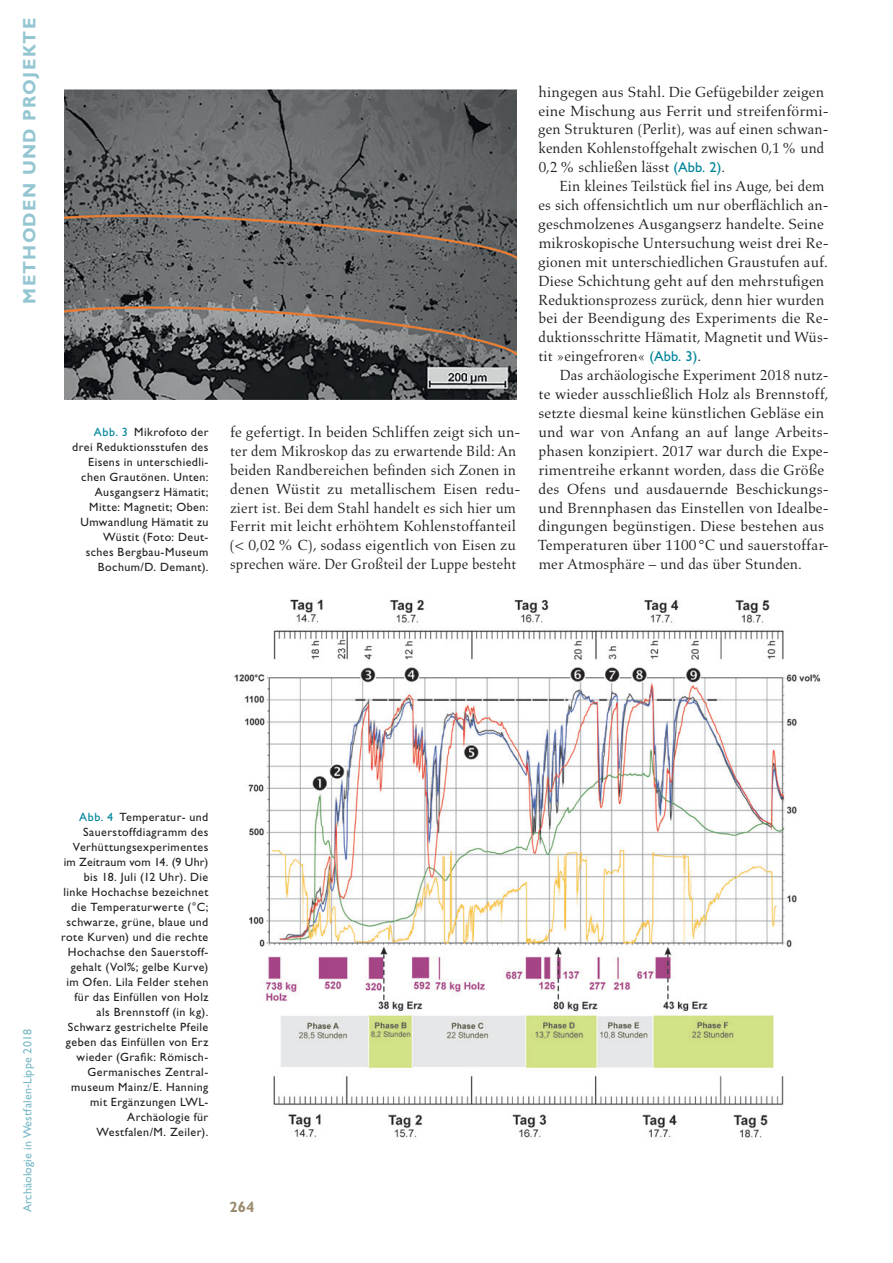
<style>
.page{position:relative;width:893px;height:1263px;background:#fff}
.page>*{position:absolute;margin:0;border:0;box-sizing:border-box;transform-origin:0 0}
.t1{font:700 18px "Gill Sans Std";letter-spacing:.07em;color:#94c6d2}
.t2{font:15px/18.9px "Aldus LT Std";letter-spacing:.005em;color:#231f20}
.t3{font:700 15px "Gill Sans Std";color:#9c8c6f}
.t4{font:12px/15px "Gill Sans Std";letter-spacing:.04em;color:#231f20;text-align:right}
.t5{font:12px "Gill Sans Std";letter-spacing:.01em;color:#79b9c7}
.s1{color:#00849a}
.s2{font-family:"Gill Sans Std";font-size:14.4px;color:#00849a}
</style>
<div class="page">
<img style="left:64px;top:90px;width:453px;height:309px">
<img style="left:234px;top:599px;width:587px;height:539px">
<p class="t1" style="left:19px;top:304px;width:287px;rotate:-90deg">METHODEN UND PROJEKTE</p>
<p class="t4" style="left:72px;top:425px;width:138px"><span class="s1">Abb. 3</span> Mikrofoto der drei Reduktionsstufen des<br>Eisens in unterschiedli&shy;chen Grautönen. Unten:<br>Ausgangserz Hämatit;<br>Mitte: Magnetit; Oben:<br>Umwandlung Hämatit zu<br>Wüstit (Foto: Deut-<br>sches Bergbau-Museum<br>Bochum/D. Demant).</p>
<p class="t2" style="left:230px;top:423px;width:292px">fe gefertigt. In beiden Schliffen zeigt sich un&shy;ter dem Mikroskop das zu erwartende Bild: An beiden Randbereichen befinden sich Zonen in denen Wüstit zu metallischem Eisen redu&shy;ziert ist. Bei dem Stahl handelt es sich hier um Ferrit mit leicht erhöhtem Kohlenstoffanteil (&lt; 0,02 % C), sodass eigentlich von Eisen zu sprechen wäre. Der Großteil der Luppe besteht</p>
<p class="t2" style="left:538px;top:82px;width:292px">hingegen aus Stahl. Die Gefügebilder zeigen eine Mischung aus Ferrit und streifenförmi&shy;gen Strukturen (Perlit), was auf einen schwan&shy;kenden Kohlenstoffgehalt zwischen 0,1 % und 0,2 % schließen lässt <span class="s2">(Abb. 2)</span>.</p>
<p class="t2" style="left:538px;top:177px;width:292px;text-indent:21px">Ein kleines Teilstück fiel ins Auge, bei dem es sich offensichtlich um nur oberflächlich an&shy;geschmolzenes Ausgangserz handelte. Seine mikroskopische Untersuchung weist drei Re&shy;gionen mit unterschiedlichen Graustufen auf.<br>Diese Schichtung geht auf den mehrstufigen Reduktionsprozess zurück, denn hier wurden bei der Beendigung des Experiments die Re&shy;duktionsschritte Hämatit, Magnetit und Wüs&shy;tit »eingefroren« <span class="s2">(Abb. 3)</span>.</p>
<p class="t2" style="left:538px;top:366px;width:293px;text-indent:22px">Das archäologische Experiment 2018 nutz&shy;te wieder ausschließlich Holz als Brennstoff, setzte diesmal keine künstlichen Gebläse ein und war von Anfang an auf lange Arbeits&shy;phasen konzipiert. 2017 war durch die Expe&shy;rimentreihe erkannt worden, dass die Größe des Ofens und ausdauernde Beschickungs&shy;und Brennphasen das Einstellen von Idealbe&shy;dingungen begünstigen. Diese bestehen aus Temperaturen über 1100 °C und sauerstoffar&shy;mer Atmosphäre – und das über Stunden.</p>
<p class="t5" style="left:21px;top:1212px;width:184px;rotate:-90deg">Archäologie in Westfalen-Lippe 2018</p>
<p class="t4" style="left:61px;top:810px;width:149px"><span class="s1">Abb. 4</span> Temperatur- und<br>Sauerstoffdiagramm des<br>Verhüttungsexperimentes im Zeitraum vom 14. (9 Uhr) bis 18. Juli (12 Uhr). Die linke Hochachse bezeichnet die Temperaturwerte (°C; schwarze, grüne, blaue und rote Kurven) und die rechte<br>Hochachse den Sauerstoff&shy;gehalt (Vol%; gelbe Kurve) im Ofen. Lila Felder stehen für das Einfüllen von Holz als Brennstoff (in kg).<br>Schwarz gestrichelte Pfeile geben das Einfüllen von Erz wieder (Grafik: Römisch-<br>Germanisches Zentral&shy;museum Mainz/E. Hanning mit Ergänzungen LWL-<br>Archäologie für<br>Westfalen/M. Zeiler).</p>
<p class="t3" style="left:230px;top:1198px;width:26px">264</p>
</div>
